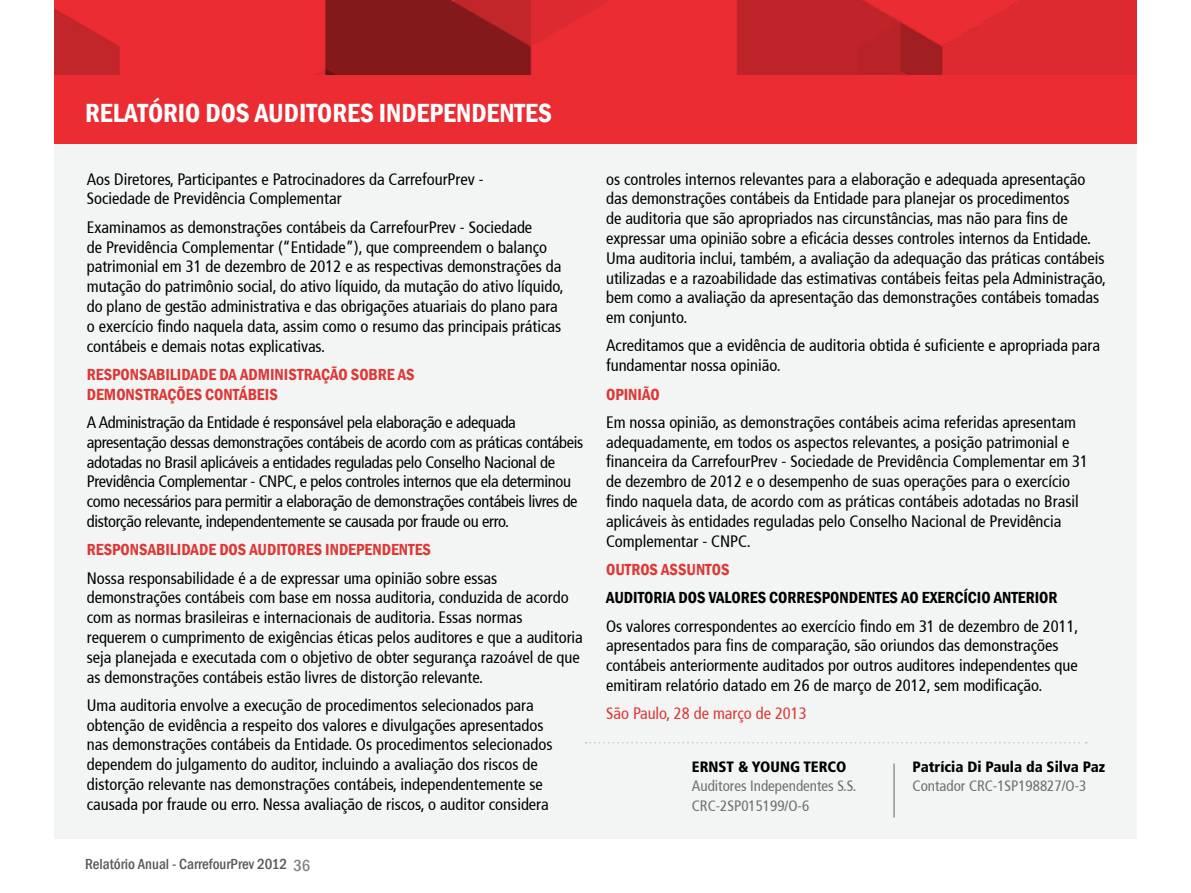
<style>
.page{position:relative;width:1191px;height:893px;background:#fff}
.page>*{position:absolute;margin:0;border:0;box-sizing:border-box;transform-origin:0 0}
.t1{font:600 condensed 27px "Franklin Gothic";color:#fff}
.t2{font:condensed 16.5px/19.8px "Frutiger LT Std";color:#000}
.t3{font:condensed 16.5px/19.8px "Frutiger LT Std";letter-spacing:-.02em;color:#000}
.t4{font:600 condensed 16.5px "Franklin Gothic";color:#dd3836}
.t5{font:600 condensed 16.5px "Franklin Gothic";color:#000}
.t6{font:condensed 16.5px "Frutiger LT Std";color:#dd3836}
.t7{font:condensed 15px/19.2px "Frutiger LT Std";color:#6d6e71}
.t8{font:900 condensed 15px "Frutiger LT Std";color:#000}
.t9{font:500 condensed 15px "Franklin Gothic";color:#58595b}
.s1{font-size:16.5px;color:#808285}
</style>
<div class="page">
<div style="left:54px;top:142px;width:1083px;height:697px;background:#f3f4f4"></div>
<div style="left:54px;top:0;width:1083px;height:143px;background:#eb2d33"></div>
<img style="left:54px;top:0;width:1083px;height:74px">
<hr style="left:893px;top:763px;width:1px;height:55px;background:#939598">
<svg style="left:585px;top:742px;width:501px;height:1px"></svg>
<h1 class="t1" style="left:85px;top:95px;width:468px">RELATÓRIO DOS AUDITORES INDEPENDENTES</h1>
<p class="t2" style="left:87px;top:169px;width:398px">Aos Diretores, Participantes e Patrocinadores da CarrefourPrev -<br>Sociedade de Previdência Complementar</p>
<p class="t2" style="left:87px;top:217px;width:478px">Examinamos as demonstrações contábeis da CarrefourPrev - Sociedade<br>de Previdência Complementar (“Entidade”), que compreendem o balanço patrimonial em 31 de dezembro de 2012 e as respectivas demonstrações da mutação do patrimônio social, do ativo líquido, da mutação do ativo líquido, do plano de gestão administrativa e das obrigações atuariais do plano para o exercício findo naquela data, assim como o resumo das principais práticas contábeis e demais notas explicativas.</p>
<p class="t4" style="left:87px;top:363px;width:18px">RESPONSABILIDADE</p>
<p class="t4" style="left:219px;top:363px;width:39px">DA ADMINISTRAÇÃO</p>
<p class="t4" style="left:351px;top:363px;width:10px">SOBRE</p>
<p class="t4" style="left:398px;top:363px;width:10px">AS</p>
<p class="t4" style="left:87px;top:383px;width:19px">DEMONSTRAÇÕES</p>
<p class="t4" style="left:205px;top:383px;width:18px">CONTÁBEIS</p>
<p class="t3" style="left:87px;top:412px;width:498px">A Administração da Entidade é responsável pela elaboração e adequada apresentação dessas demonstrações contábeis de acordo com as práticas contábeis adotadas no Brasil aplicáveis a entidades reguladas pelo Conselho Nacional de Previdência Complementar - CNPC, e pelos controles internos que ela determinou como necessários para permitir a elaboração de demonstrações contábeis livres de distorção relevante, independentemente se causada por fraude ou erro.</p>
<p class="t4" style="left:87px;top:539px;width:18px">RESPONSABILIDADE</p>
<p class="t4" style="left:219px;top:539px;width:10px">DOS</p>
<p class="t4" style="left:249px;top:539px;width:18px">AUDITORES</p>
<p class="t4" style="left:325px;top:539px;width:14px">INDEPENDENTES</p>
<p class="t2" style="left:87px;top:568px;width:497px">Nossa responsabilidade é a de expressar uma opinião sobre essas demonstrações contábeis com base em nossa auditoria, conduzida de acordo com as normas brasileiras e internacionais de auditoria. Essas normas requerem o cumprimento de exigências éticas pelos auditores e que a auditoria seja planejada e executada com o objetivo de obter segurança razoável de que as demonstrações contábeis estão livres de distorção relevante.</p>
<p class="t2" style="left:87px;top:695px;width:467px">Uma auditoria envolve a execução de procedimentos selecionados para obtenção de evidência a respeito dos valores e divulgações apresentados nas demonstrações contábeis da Entidade. Os procedimentos selecionados dependem do julgamento do auditor, incluindo a avaliação dos riscos de distorção relevante nas demonstrações contábeis, independentemente se causada por fraude ou erro. Nessa avaliação de riscos, o auditor considera</p>
<p class="t9" style="left:85px;top:855px;width:227px">Relatório Anual - CarrefourPrev 2012 <span class="s1">36</span></p>
<p class="t2" style="left:606px;top:169px;width:501px">os controles internos relevantes para a elaboração e adequada apresentação das demonstrações contábeis da Entidade para planejar os procedimentos<br>de auditoria que são apropriados nas circunstâncias, mas não para fins de expressar uma opinião sobre a eficácia desses controles internos da Entidade.<br>Uma auditoria inclui, também, a avaliação da adequação das práticas contábeis utilizadas e a razoabilidade das estimativas contábeis feitas pela Administração, bem como a avaliação da apresentação das demonstrações contábeis tomadas em conjunto.</p>
<p class="t2" style="left:606px;top:336px;width:495px">Acreditamos que a evidência de auditoria obtida é suficiente e apropriada para fundamentar nossa opinião.</p>
<p class="t4" style="left:606px;top:383px;width:18px">OPINIÃO</p>
<p class="t2" style="left:606px;top:412px;width:483px">Em nossa opinião, as demonstrações contábeis acima referidas apresentam adequadamente, em todos os aspectos relevantes, a posição patrimonial e financeira da CarrefourPrev - Sociedade de Previdência Complementar em 31 de dezembro de 2012 e o desempenho de suas operações para o exercício findo naquela data, de acordo com as práticas contábeis adotadas no Brasil aplicáveis às entidades reguladas pelo Conselho Nacional de Previdência Complementar - CNPC.</p>
<p class="t4" style="left:606px;top:558px;width:19px">OUTROS</p>
<p class="t4" style="left:661px;top:558px;width:10px">ASSUNTOS</p>
<p class="t5" style="left:606px;top:587px;width:17px">AUDITORIA</p>
<p class="t5" style="left:678px;top:587px;width:10px">DOS</p>
<p class="t5" style="left:708px;top:587px;width:17px">VALORES</p>
<p class="t5" style="left:769px;top:587px;width:10px">CORRESPONDENTES</p>
<p class="t5" style="left:901px;top:587px;width:45px">AO EXERCÍCIO</p>
<p class="t5" style="left:993px;top:587px;width:9px">ANTERIOR</p>
<p class="t2" style="left:606px;top:616px;width:474px">Os valores correspondentes ao exercício findo em 31 de dezembro de 2011, apresentados para fins de comparação, são oriundos das demonstrações contábeis anteriormente auditados por outros auditores independentes que emitiram relatório datado em 26 de março de 2012, sem modificação.</p>
<p class="t6" style="left:606px;top:704px;width:202px">São Paulo, 28 de março de 2013</p>
<p class="t8" style="left:692px;top:758px;width:156px">ERNST &amp; YOUNG TERCO</p>
<p class="t7" style="left:692px;top:777px;width:166px">Auditores Independentes S.S.<br>CRC-2SP015199/O-6</p>
<p class="t8" style="left:912px;top:758px;width:194px">Patrícia Di Paula da Silva Paz</p>
<p class="t7" style="left:912px;top:777px;width:175px">Contador CRC-1SP198827/O-3</p>
</div>
